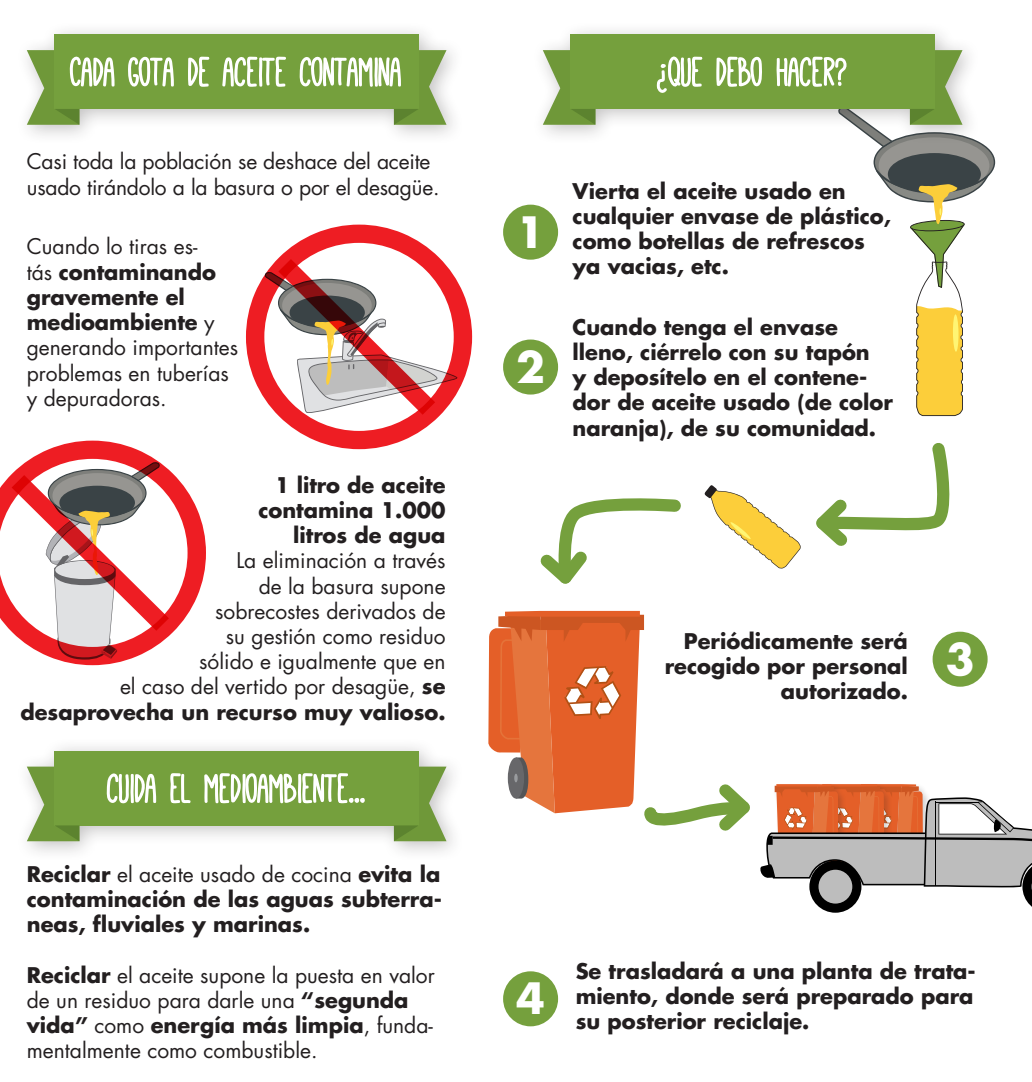
<style>
.page{position:relative;width:1032px;height:1082px;background:#fff}
.page>*{position:absolute;margin:0;border:0;box-sizing:border-box;transform-origin:0 0}
.t1{font:700 42px "Futura LT";color:#fff}
.t2{font:700 21px/25.2px "Futura LT";color:#231f20}
.t3{font:21px/25.2px "Futura LT";color:#231f20}
.s1{font-weight:400}
.s2{font-weight:700}
</style>
<div class="page">
<div style="left:503px;top:205px;width:55px;height:55px;background:#75a03d;border-radius:50%"></div>
<div style="left:503px;top:339px;width:55px;height:55px;background:#75a03d;border-radius:50%"></div>
<div style="left:503px;top:971px;width:55px;height:55px;background:#75a03d;border-radius:50%"></div>
<div style="left:15px;top:21px;width:450px;height:124px;background:#231f20;opacity:.27"></div>
<div style="left:55px;top:34px;width:364px;height:75px;background:#75a03d"></div>
<div style="left:531px;top:21px;width:450px;height:124px;background:#231f20;opacity:.27"></div>
<div style="left:570px;top:34px;width:365px;height:75px;background:#75a03d"></div>
<svg style="left:543px;top:50px;width:52px;height:75px"></svg>
<div style="left:15px;top:737px;width:450px;height:124px;background:#231f20;opacity:.27"></div>
<div style="left:55px;top:750px;width:364px;height:75px;background:#75a03d"></div>
<svg style="left:27px;top:766px;width:52px;height:75px"></svg>
<svg style="left:394px;top:766px;width:52px;height:75px"></svg>
<svg style="left:27px;top:21px;width:88px;height:104px"></svg>
<svg style="left:128px;top:21px;width:47px;height:66px"></svg>
<svg style="left:187px;top:56px;width:23px;height:86px"></svg>
<svg style="left:221px;top:21px;width:66px;height:121px"></svg>
<svg style="left:298px;top:21px;width:148px;height:124px"></svg>
<svg style="left:657px;top:32px;width:46px;height:110px"></svg>
<svg style="left:715px;top:21px;width:48px;height:121px"></svg>
<svg style="left:776px;top:21px;width:219px;height:395px"></svg>
<svg style="left:105px;top:737px;width:52px;height:67px"></svg>
<svg style="left:170px;top:737px;width:21px;height:121px"></svg>
<svg style="left:203px;top:737px;width:163px;height:124px"></svg>
<svg style="left:246px;top:224px;width:226px;height:225px"></svg>
<svg style="left:264px;top:259px;width:194px;height:155px"></svg>
<svg style="left:0;top:440px;width:206px;height:225px"></svg>
<svg style="left:12px;top:462px;width:157px;height:197px"></svg>
<svg style="left:704px;top:443px;width:244px;height:125px"></svg>
<svg style="left:540px;top:498px;width:141px;height:86px"></svg>
<svg style="left:488px;top:611px;width:544px;height:301px"></svg>
<p class="t3" style="left:27px;top:149px;width:414px">Casi toda la población se deshace del aceite usado tirándolo a la basura o por el desagüe.</p>
<p class="t2" style="left:27px;top:234px;width:191px"><span class="s1">Cuando lo tiras es&shy;tás</span> contaminando gravemente el</p>
<p class="t3" style="left:27px;top:310px;width:213px"><span class="s2">medioambiente</span> y generando importantes problemas en tuberías y depuradoras.</p>
<p class="t2" style="left:258px;top:472px;width:189px;text-align:right">1 litro de aceite contamina 1.000 litros de agua</p>
<p class="t3" style="left:120px;top:548px;width:327px;text-align:right">La eliminación a través<br>de la basura supone<br>sobrecostes derivados de<br>su gestión como residuo<br>sólido e igualmente que en<br>el caso del vertido por desagüe, <span class="s2">se</span></p>
<p class="t2" style="left:20px;top:698px;width:427px">desaprovecha un recurso muy valioso.</p>
<p class="t2" style="left:27px;top:861px;width:417px;text-align:justify">Reciclar <span class="s1">el aceite usado de cocina</span> evita la contaminación de las aguas subterra&shy;neas, fluviales y marinas.</p>
<p class="t3" style="left:27px;top:962px;width:409px"><span class="s2">Reciclar</span> el aceite supone la puesta en valor de un residuo para darle una <span class="s2">“segunda vida”</span> como <span class="s2">energía más limpia</span>, funda&shy;mentalmente como combustible.</p>
<p class="t1" style="left:516px;top:204px;width:30px">1</p>
<p class="t1" style="left:516px;top:339px;width:30px">2</p>
<p class="t2" style="left:572px;top:178px;width:320px">Vierta el aceite usado en cualquier envase de plástico, como botellas de refrescos ya vacias, etc.</p>
<p class="t2" style="left:572px;top:314px;width:322px">Cuando tenga el envase lleno, ciérrelo con su tapón<br>y deposítelo en el contene&shy;dor de aceite usado (de color naranja), de su comunidad.</p>
<p class="t2" style="left:665px;top:627px;width:245px;text-align:right">Periódicamente será recogido por personal autorizado.</p>
<p class="t1" style="left:946px;top:631px;width:30px">3</p>
<p class="t1" style="left:516px;top:970px;width:30px">4</p>
<p class="t2" style="left:576px;top:957px;width:402px;text-align:justify">Se trasladará a una planta de trata&shy;miento, donde será preparado para su posterior reciclaje.</p>
</div>
